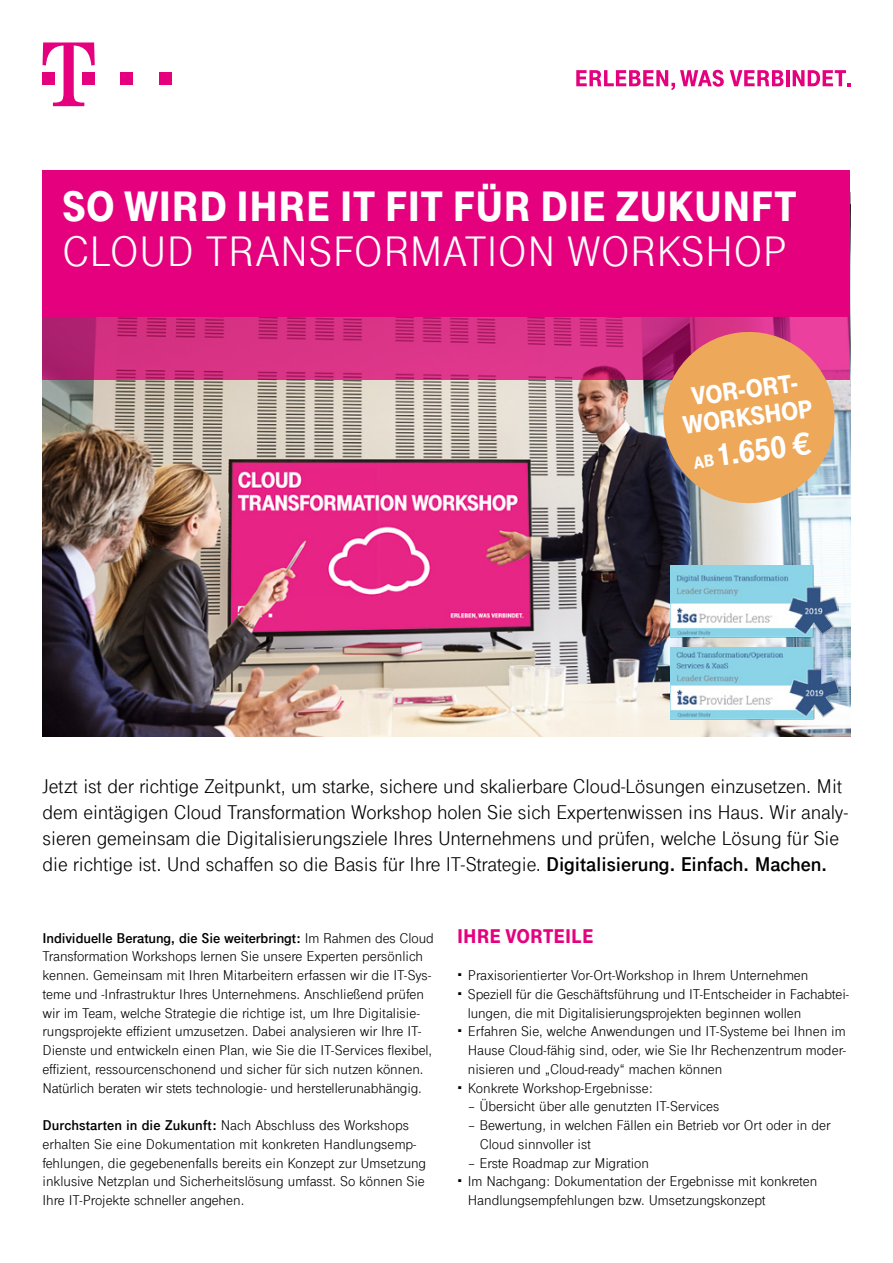
<style>
.page{position:relative;width:893px;height:1263px;background:#fff}
.page>*{position:absolute;margin:0;border:0;box-sizing:border-box;transform-origin:0 0}
.t1{font:900 45px "Tele Grotesk Next";color:#fff}
.t2{font:45px "Tele Grotesk Next";color:#fff}
.t3{font:900 33px "Tele Grotesk Next";color:#fff}
.t4{font:900 27px/27px "Tele Grotesk Next";color:#fff;text-align:center}
.t5{font:21px/26.2px "Tele Grotesk Next";letter-spacing:-.005em;color:#000}
.t6{font:900 21px "Tele Grotesk Next";color:#e5007d}
.t7{font:15px/18.8px "Tele Grotesk Next";color:#000}
.s1{font-weight:700}
</style>
<div class="page">
<img style="left:43px;top:380px;width:807px;height:356px">
<img style="left:670px;top:565px;width:169px;height:73px">
<img style="left:671px;top:647px;width:168px;height:73px">
<svg style="left:43px;top:317px;width:807px;height:63px;background:#ce2f80"></svg>
<div style="left:43px;top:170px;width:807px;height:147px;background:#e5007d"></div>
<div style="left:121px;top:72px;width:12px;height:13px;background:#e5007d"></div>
<div style="left:159px;top:72px;width:13px;height:13px;background:#e5007d"></div>
<svg style="left:43px;top:42px;width:52px;height:64px"></svg>
<svg style="left:576px;top:70px;width:148px;height:20px"></svg>
<svg style="left:730px;top:70px;width:53px;height:16px"></svg>
<hr style="left:786px;top:70px;width:3px;height:16px;background:#e5007d">
<svg style="left:793px;top:70px;width:57px;height:16px"></svg>
<svg style="left:658px;top:326px;width:182px;height:183px;background:#d8956c"></svg>
<h1 class="t1" style="left:62px;top:181px;width:737px">SO WIRD IHRE IT FIT FÜR DIE ZUKUNFT</h1>
<h1 class="t2" style="left:62px;top:227px;width:27px">cloud</h1>
<h1 class="t2" style="left:206px;top:227px;width:26px">transformation</h1>
<h1 class="t2" style="left:567px;top:227px;width:29px">workshop</h1>
<h3 class="t4" style="left:678px;top:386px;width:132px;rotate:-8deg">VOR-ORT-<br>WORKSHOP</h3>
<h2 class="t3" style="left:714px;top:437px;width:98px;rotate:-8deg">1.650 €</h2>
<p class="t5" style="left:43px;top:773px;width:807px">Jetzt ist der richtige Zeitpunkt, um starke, sichere und skalierbare Cloud-Lösungen einzusetzen. Mit dem eintägigen Cloud Transformation Workshop holen Sie sich Expertenwissen ins Haus. Wir analy&shy;sieren gemeinsam die Digitalisierungsziele Ihres Unternehmens und prüfen, welche Lösung für Sie die richtige ist. Und schaffen so die Basis für Ihre IT-Strategie. <span class="s1">Digitalisierung. Einfach. Machen.</span></p>
<p class="t7" style="left:43px;top:928px;width:393px"><span class="s1">Individuelle Beratung, die Sie weiterbringt:</span> Im Rahmen des Cloud Transformation Workshops lernen Sie unsere Experten persönlich kennen. Gemeinsam mit Ihren Mitarbeitern erfassen wir die IT-Sys&shy;teme und -Infrastruktur Ihres Unternehmens. Anschließend prüfen wir im Team, welche Strategie die richtige ist, um Ihre Digitalisie&shy;rungsprojekte effizient umzusetzen. Dabei analysieren wir Ihre IT-Dienste und entwickeln einen Plan, wie Sie die IT-Services flexibel, effizient, ressourcenschonend und sicher für sich nutzen können.<br>Natürlich beraten wir stets technologie- und herstellerunabhängig.</p>
<p class="t7" style="left:43px;top:1116px;width:385px"><span class="s1">Durchstarten in die Zukunft:</span> Nach Abschluss des Workshops erhalten Sie eine Dokumentation mit konkreten Handlungsemp&shy;fehlungen, die gegebenenfalls bereits ein Konzept zur Umsetzung inklusive Netzplan und Sicherheitslösung umfasst. So können Sie Ihre IT-Projekte schneller angehen.</p>
<h3 class="t6" style="left:457px;top:924px;width:138px">IHRE VORTEILE</h3>
<p class="t7" style="left:468px;top:966px;width:383px">Praxisorientierter Vor-Ort-Workshop in Ihrem Unternehmen Speziell für die Geschäftsführung und IT-Entscheider in Fachabtei&shy;lungen, die mit Digitalisierungsprojekten beginnen wollen Erfahren Sie, welche Anwendungen und IT-Systeme bei Ihnen im Hause Cloud-fähig sind, oder, wie Sie Ihr Rechenzentrum moder&shy;nisieren und „Cloud-ready“ machen können<br>Konkrete Workshop-Ergebnisse:</p>
<p class="t7" style="left:468px;top:1097px;width:253px">– Übersicht über alle genutzten IT-Services</p>
<p class="t7" style="left:480px;top:1116px;width:352px;text-indent:-12px">– Bewertung, in welchen Fällen ein Betrieb vor Ort oder in der<br>Cloud sinnvoller ist</p>
<p class="t7" style="left:468px;top:1153px;width:351px">– Erste Roadmap zur Migration<br>Im Nachgang: Dokumentation der Ergebnisse mit konkreten<br>Handlungsempfehlungen bzw. Umsetzungskonzept</p>
</div>
